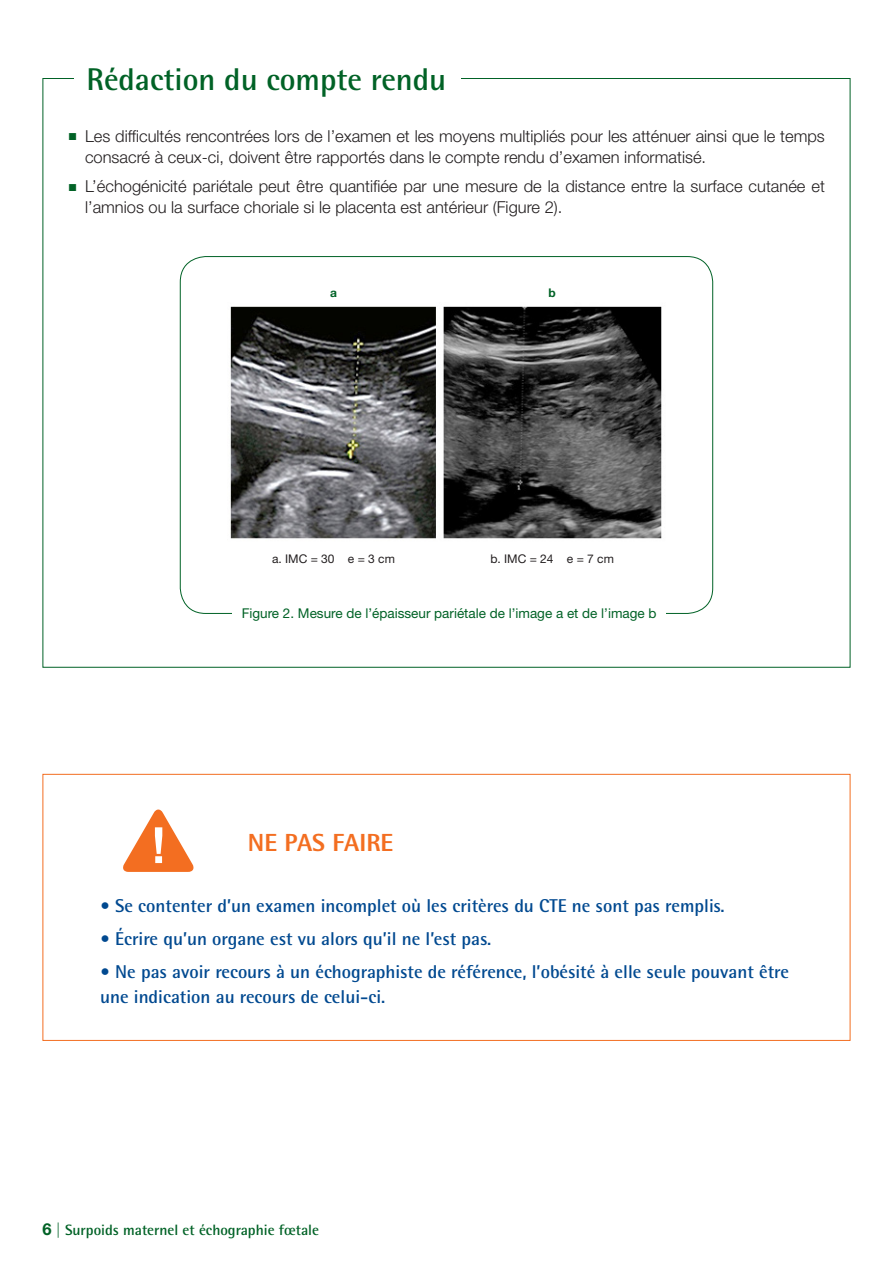
<style>
.page{position:relative;width:893px;height:1263px;background:#fff}
.page>*{position:absolute;margin:0;border:0;box-sizing:border-box;transform-origin:0 0}
.titre_vert{font:700 31.5px "Rotis Semi Sans Std";color:#016226}
.t1{font:800 24.75px "Rotis Semi Sans Std";color:#f36e21}
.t2{font:700 18.6px/24.8px "Rotis Semi Sans Std";color:#014990}
.t3{font:300 16.5px/21px "Helvetica Neue LT Std";color:#231f20}
.t4{font:700 15px "Rotis Semi Sans Std";color:#016226}
.texte_courant_après{font:13.5px "Helvetica Neue LT Std";color:#016226}
.texte_courant_après-2{font:12px "Helvetica Neue LT Std";color:#231f20}
.texte_courant_après-3{font:700 12px "Helvetica Neue LT Std";color:#016226}
.s1{font-family:"Arial";font-weight:400;font-size:15px;color:#016226}
.s2{font-family:"Helvetica Neue LT Std";font-size:16.5px}
</style>
<div class="page">
<img style="left:230px;top:306px;width:432px;height:233px">
<svg style="left:123px;top:809px;width:71px;height:63px"></svg>
<p class="titre_vert" style="left:87px;top:60px;width:361px">Rédaction du compte rendu</p>
<p class="t3" style="left:85px;top:125px;width:741px;text-indent:-17px"><span class="s1">■</span> Les difficultés rencontrées lors de l’examen et les moyens multipliés pour les atténuer ainsi que le temps consacré à ceux-ci, doivent être rapportés dans le compte rendu d’examen informatisé.</p>
<p class="t3" style="left:85px;top:176px;width:741px;text-indent:-17px"><span class="s1">■</span> L’échogénicité pariétale peut être quantifiée par une mesure de la distance entre la surface cutanée et l’amnios ou la surface choriale si le placenta est antérieur (Figure 2).</p>
<p class="texte_courant_après-3" style="left:330px;top:285px;width:8px">a</p>
<p class="texte_courant_après-3" style="left:548px;top:285px;width:9px">b</p>
<p class="texte_courant_après-2" style="left:272px;top:551px;width:124px">a. IMC = 30 e = 3 cm</p>
<p class="texte_courant_après-2" style="left:490px;top:551px;width:125px">b. IMC = 24 e = 7 cm</p>
<p class="texte_courant_après" style="left:242px;top:606px;width:416px">Figure 2. Mesure de l’épaisseur pariétale de l’image a et de l’image b</p>
<p class="t1" style="left:248px;top:827px;width:147px">NE PAS FAIRE</p>
<p class="t2" style="left:100px;top:893px;width:626px">• Se contenter d’un examen incomplet où les critères du CTE ne sont pas remplis.</p>
<p class="t2" style="left:100px;top:926px;width:393px">• Écrire qu’un organe est vu alors qu’il ne l’est pas.</p>
<p class="t2" style="left:100px;top:959px;width:690px">• Ne pas avoir recours à un échographiste de référence, l’obésité à elle seule pouvant être une indication au recours de celui-ci.</p>
<p class="t4" style="left:43px;top:1220px;width:278px"><span class="s2">6</span> | Surpoids maternel et échographie fœtale</p>
</div>
